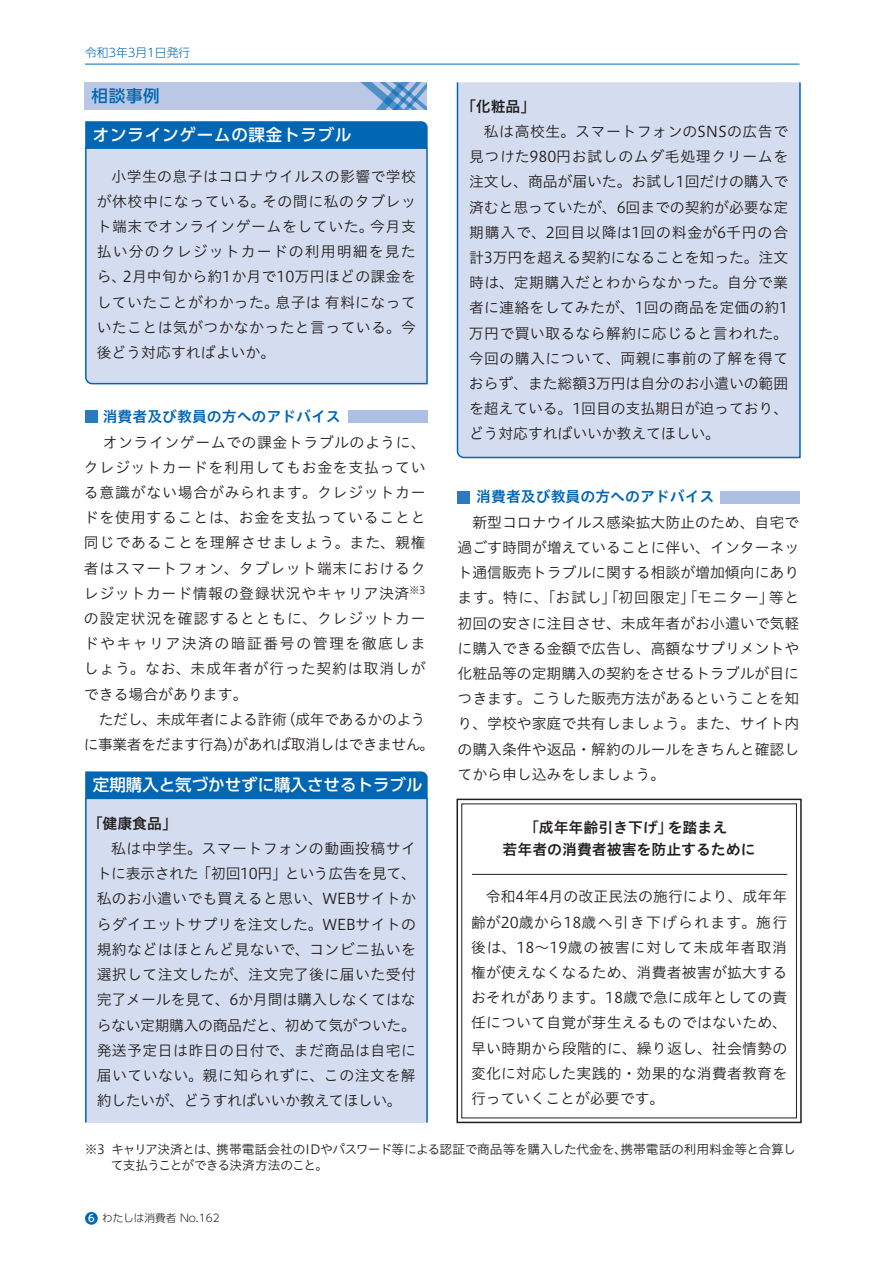
<style>
.page{position:relative;width:893px;height:1263px;background:#fff}
.page>*{position:absolute;margin:0;border:0;box-sizing:border-box;transform-origin:0 0}
.t1{font:500 16.5px "UD Shin Go Pr 6 N";color:#fff}
.t2{font:500 16.5px "UD Shin Go Pr 6 N";letter-spacing:.05em;color:#fff}
.t3{font:500 16.5px "UD Shin Go Pr 6 N";color:#0166b3}
.t4{font:14.85px/25.2px "Hiragino UD Sans Std W3";color:#231f20;text-align:justify}
.t5{font:14.85px/25.2px "Hiragino UD Sans Std W3";letter-spacing:-.025em;color:#231f20;text-align:center}
.t6{font:14.85px/22.5px "Hiragino UD Sans Std W6";color:#231f20;text-align:center}
.t7{font:14.85px "Hiragino UD Sans Std W6";color:#0166b3}
.t8{font:12.75px/15.3px "Hiragino UD Sans Std W3";letter-spacing:-.03em;color:#231f20}
.t9{font:300 11.7px "UD Shin Go Pr 6 N";color:#0166b3}
.t10{font:300 10.65px "UD Shin Go Pr 6 N";color:#231f20}
.s1{font-weight:500;font-size:10.05px;color:#fff}
</style>
<div class="page">
<div style="left:85px;top:1212px;width:13px;height:13px;background:#0166b3;border-radius:50%"></div>
<hr style="left:85px;top:64px;width:714px;height:1px;background:#0166b3">
<div style="left:84px;top:82px;width:342px;height:28px;background:#bac8e6"></div>
<svg style="left:360px;top:82px;width:66px;height:28px"></svg>
<div style="left:85px;top:121px;width:343px;height:26px;background:#0166b3"></div>
<div style="left:85px;top:147px;width:343px;height:238px;background:#d4ddef"></div>
<div style="left:456px;top:799px;width:346px;height:324px;border:2px solid #231f20"></div>
<hr style="left:472px;top:874px;width:315px;height:1px;background:#231f20">
<div style="left:348px;top:411px;width:79px;height:12px;background:#adbfe2"></div>
<div style="left:85px;top:411px;width:12px;height:12px;background:#2b79be"></div>
<div style="left:720px;top:491px;width:80px;height:12px;background:#adbfe2"></div>
<div style="left:457px;top:491px;width:13px;height:12px;background:#2b79be"></div>
<div style="left:85px;top:798px;width:343px;height:324px;background:#d4ddef"></div>
<div style="left:85px;top:771px;width:343px;height:27px;background:#0166b3"></div>
<div style="left:85px;top:798px;width:343px;height:325px;border:2px solid #0166b3"></div>
<div style="left:456px;top:82px;width:345px;height:377px;background:#d4ddef"></div>
<p class="t9" style="left:85px;top:43px;width:107px">令和3年3月1日発行</p>
<p class="t3" style="left:91px;top:83px;width:70px">相談事例</p>
<p class="t2" style="left:93px;top:121px;width:260px">オンラインゲームの課金トラブル</p>
<p class="t4" style="left:97px;top:163px;width:321px">　小学生の息子はコロナウイルスの影響で学校が休校中になっている。その間に私のタブレット端末でオンラインゲームをしていた。今月支払い分のクレジットカードの利用明細を見たら、2月中旬から約1か月で10万円ほどの課金をしていたことがわかった。息子は有料になっていたことは気がつかなかったと言っている。今後どう対応すればよいか。</p>
<p class="t7" style="left:103px;top:405px;width:240px">消費者及び教員の方へのアドバイス</p>
<p class="t4" style="left:84px;top:429px;width:343px;text-indent:19px">オンラインゲームでの課金トラブルのように、クレジットカードを利用してもお金を支払っている意識がない場合がみられます。クレジットカードを使用することは、お金を支払っていることと同じであることを理解させましょう。また、親権者はスマートフォン、タブレット端末におけるクレジットカード情報の登録状況やキャリア決済<sup>※3</sup>の設定状況を確認するとともに、クレジットカードやキャリア決済の暗証番号の管理を徹底しましょう。なお、未成年者が行った契約は取消しができる場合があります。</p>
<p class="t5" style="left:84px;top:706px;width:352px">ただし、未成年者による詐術（成年であるかのよう<br>に事業者をだます行為）があれば取消しはできません。</p>
<p class="t1" style="left:93px;top:771px;width:331px">定期購入と気づかせずに購入させるトラブル</p>
<p class="t6" style="left:88px;top:811px;width:90px">「健康食品」</p>
<p class="t4" style="left:97px;top:835px;width:321px">　私は中学生。スマートフォンの動画投稿サイトに表示された「初回10円」という広告を見て、私のお小遣いでも買えると思い、WEBサイトからダイエットサプリを注文した。WEBサイトの規約などはほとんど見ないで、コンビニ払いを選択して注文したが、注文完了後に届いた受付完了メールを見て、6か月間は購入しなくてはならない定期購入の商品だと、初めて気がついた。発送予定日は昨日の日付で、まだ商品は自宅に届いていない。親に知られずに、この注文を解約したいが、どうすればいいか教えてほしい。</p>
<p class="t6" style="left:462px;top:94px;width:75px">「化粧品」</p>
<p class="t4" style="left:469px;top:118px;width:321px;text-indent:15px">私は高校生。スマートフォンのSNSの広告で見つけた980円お試しのムダ毛処理クリームを注文し、商品が届いた。お試し1回だけの購入で済むと思っていたが、6回までの契約が必要な定期購入で、2回目以降は1回の料金が6千円の合計3万円を超える契約になることを知った。注文時は、定期購入だとわからなかった。自分で業者に連絡をしてみたが、1回の商品を定価の約1万円で買い取るなら解約に応じると言われた。今回の購入について、両親に事前の了解を得ておらず、また総額3万円は自分のお小遣いの範囲を超えている。1回目の支払期日が迫っており、どう対応すればいいか教えてほしい。</p>
<p class="t7" style="left:476px;top:485px;width:240px">消費者及び教員の方へのアドバイス</p>
<p class="t4" style="left:457px;top:509px;width:343px;text-indent:15px">新型コロナウイルス感染拡大防止のため、自宅で過ごす時間が増えていることに伴い、インターネット通信販売トラブルに関する相談が増加傾向にあります。特に、「お試し」「初回限定」「モニター」等と初回の安さに注目させ、未成年者がお小遣いで気軽に購入できる金額で広告し、高額なサプリメントや化粧品等の定期購入の契約をさせるトラブルが目につきます。こうした販売方法があるということを知り、学校や家庭で共有しましょう。また、サイト内の購入条件や返品・解約のルールをきちんと確認してから申し込みをしましょう。</p>
<p class="t6" style="left:503px;top:815px;width:254px">「成年年齢引き下げ」を踏まえ<br>若年者の消費者被害を防止するために</p>
<p class="t4" style="left:471px;top:883px;width:318px">　令和4年4月の改正民法の施行により、成年年齢が20歳から18歳へ引き下げられます。施行後は、18～19歳の被害に対して未成年者取消権が使えなくなるため、消費者被害が拡大するおそれがあります。18歳で急に成年としての責任について自覚が芽生えるものではないため、早い時期から段階的に、繰り返し、社会情勢の変化に対応した実践的・効果的な消費者教育を行っていくことが必要です。</p>
<p class="t8" style="left:85px;top:1141px;width:713px">※3 キャリア決済とは、携帯電話会社のIDやパスワード等による認証で商品等を購入した代金を、携帯電話の利用料金等と合算し　　 て支払うことができる決済方法のこと。</p>
<p class="t10" style="left:88px;top:1210px;width:133px"><span class="s1">6</span> わたしは消費者 No.162</p>
</div>
